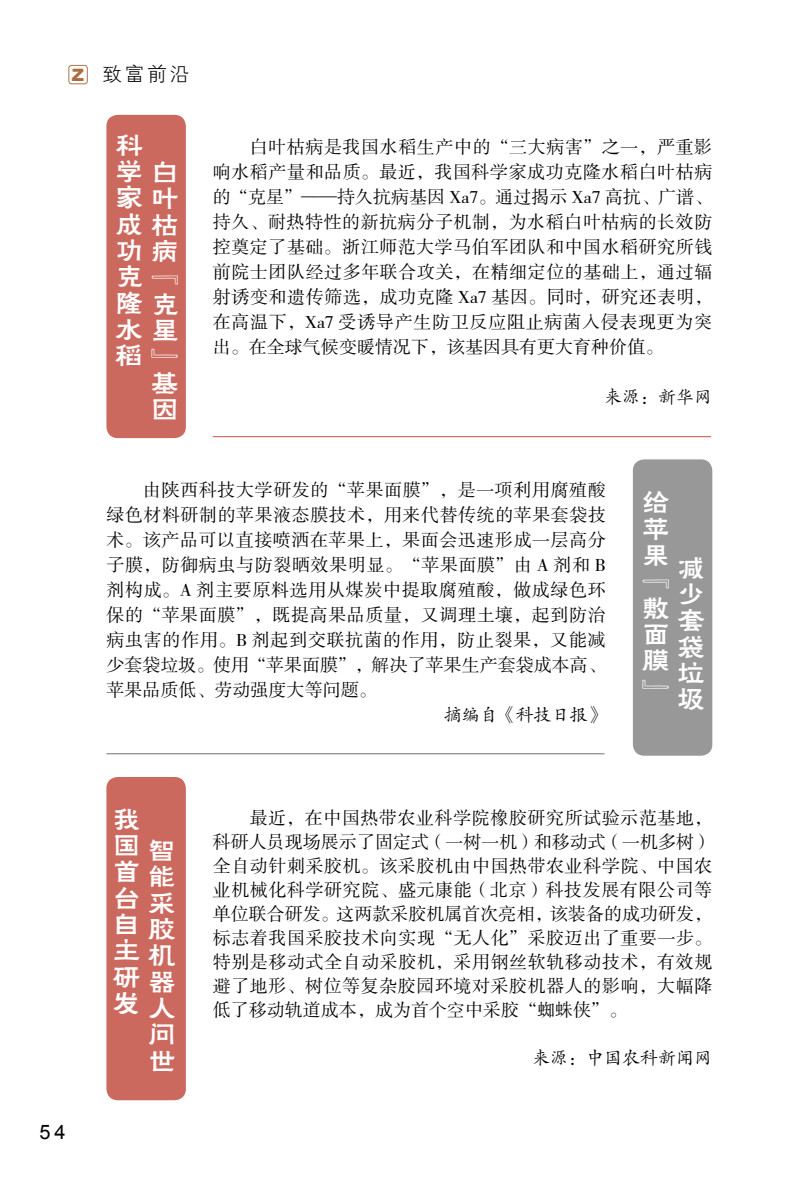
<style>
.page{position:relative;width:806px;height:1191px;background:#fff}
.page>*{position:absolute;margin:0;border:0;box-sizing:border-box;transform-origin:0 0}
.t1{font:28px/26.4px "FZHLJW GB1 0";color:#fff;text-align:justify}
.t2{font:20px "FZXH1 JW GB1 0";color:#000}
.t3{font:20px "Arial";color:#000}
.t4{font:18px/25px "FZSSK GBK1 0";color:#000;text-align:justify}
.t5{font:18px "FZKTJW GB1 0";color:#000}
.s1{font-family:"Arial";font-weight:900;font-size:17px;color:#ac6c3d}
</style>
<div class="page">
<div style="left:68px;top:65px;width:20px;height:19px;border:1px solid #ad7447;border-radius:3px"></div>
<hr style="left:213px;top:436px;width:497px;height:1px;background:#c34f43">
<hr style="left:106px;top:753px;width:498px;height:1px;background:#727171">
<div style="left:106px;top:115px;width:80px;height:323px;background:#cc695f;border-radius:11px"></div>
<div style="left:106px;top:777px;width:80px;height:323px;background:#cc695f;border-radius:11px"></div>
<div style="left:632px;top:459px;width:79px;height:296px;background:#999898;border-radius:11px"></div>
<p class="t2" style="left:72px;top:63px;width:119px"><span class="s1">Z</span> 致富前沿</p>
<h1 class="t1" style="left:115px;top:133px;width:64px;text-align:left">科<br>学白家叶成枯功病克『隆克水星稻』</h1>
<h1 class="t1" style="left:151px;top:371px;width:28px">基因</h1>
<p class="t4" style="left:213px;top:135px;width:501px;text-indent:37px">白叶枯病是我国水稻生产中的“三大病害”之一，严重影响水稻产量和品质。最近，我国科学家成功克隆水稻白叶枯病的“克星”——持久抗病基因 Xa7。通过揭示 Xa7 高抗、广谱、持久、耐热特性的新抗病分子机制，为水稻白叶枯病的长效防控奠定了基础。浙江师范大学马伯军团队和中国水稻研究所钱前院士团队经过多年联合攻关，在精细定位的基础上，通过辐射诱变和遗传筛选，成功克隆 Xa7 基因。同时，研究还表明，在高温下，Xa7 受诱导产生防卫反应阻止病菌入侵表现更为突出。在全球气候变暖情况下，该基因具有更大育种价值。</p>
<p class="t5" style="left:603px;top:387px;width:109px">来源：新华网</p>
<p class="t4" style="left:106px;top:478px;width:501px;text-indent:37px">由陕西科技大学研发的“苹果面膜”，是一项利用腐殖酸绿色材料研制的苹果液态膜技术，用来代替传统的苹果套袋技术。该产品可以直接喷洒在苹果上，果面会迅速形成一层高分子膜，防御病虫与防裂晒效果明显。“苹果面膜”由 A 剂和 B剂构成。A 剂主要原料选用从煤炭中提取腐殖酸，做成绿色环保的“苹果面膜”，既提高果品质量，又调理土壤，起到防治病虫害的作用。B 剂起到交联抗菌的作用，防止裂果，又能减少套袋垃圾。使用“苹果面膜”，解决了苹果生产套袋成本高、苹果品质低、劳动强度大等问题。</p>
<p class="t5" style="left:443px;top:705px;width:164px">摘编自《科技日报》</p>
<h1 class="t1" style="left:641px;top:490px;width:29px">给苹果『敷面膜』</h1>
<h1 class="t1" style="left:676px;top:556px;width:29px">减少套袋垃圾</h1>
<p class="t3" style="left:39px;top:1118px;width:28px">54</p>
<h1 class="t1" style="left:112px;top:806px;width:29px">我国首台自主研发</h1>
<h1 class="t1" style="left:148px;top:838px;width:29px">智能采胶机器人问世</h1>
<p class="t4" style="left:213px;top:806px;width:500px;line-height:24px;text-indent:37px">最近，在中国热带农业科学院橡胶研究所试验示范基地，科研人员现场展示了固定式（一树一机）和移动式（一机多树）全自动针刺采胶机。该采胶机由中国热带农业科学院、中国农业机械化科学研究院、盛元康能（北京）科技发展有限公司等单位联合研发。这两款采胶机属首次亮相，该装备的成功研发，标志着我国采胶技术向实现“无人化”采胶迈出了重要一步。特别是移动式全自动采胶机，采用钢丝软轨移动技术，有效规避了地形、树位等复杂胶园环境对采胶机器人的影响，大幅降低了移动轨道成本，成为首个空中采胶“蜘蛛侠”。</p>
<p class="t5" style="left:531px;top:1048px;width:181px">来源：中国农科新闻网</p>
</div>
